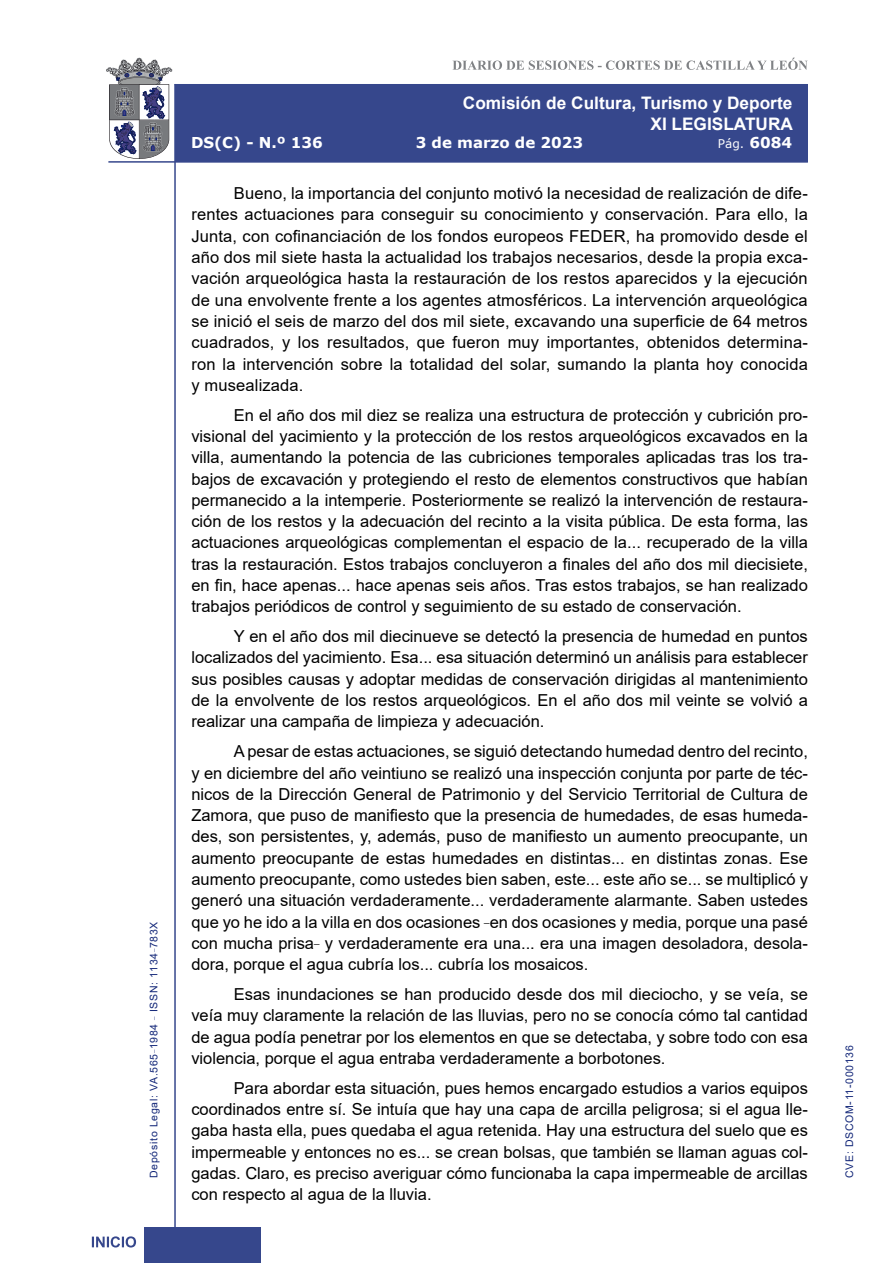
<style>
.page{position:relative;width:893px;height:1263px;background:#fff}
.page>*{position:absolute;margin:0;border:0;box-sizing:border-box;transform-origin:0 0}
.t1{font:700 17.25px/20.7px "Arial";color:#fff;text-align:right}
.t2{font:16.5px/21.3px "Arial";color:#000;text-align:justify}
.t3{font:700 15px "Verdana";color:#fff}
.t4{font:12px "Verdana";color:#fff}
.t5{font:10.5px "Arial";letter-spacing:.065em;color:#122678}
.s1{font-weight:700;font-size:15px}
</style>
<div class="page">
<svg style="left:452px;top:58px;width:356px;height:12px"></svg>
<hr style="left:174px;top:84px;width:2px;height:1179px;background:#36478c">
<div style="left:144px;top:1227px;width:117px;height:36px;background:#36478c"></div>
<div style="left:175px;top:84px;width:633px;height:78px;background:#36478c"></div>
<hr style="left:108px;top:161px;width:700px;height:2px;background:#36478c">
<svg style="left:92px;top:1236px;width:44px;height:11px"></svg>
<svg style="left:106px;top:58px;width:66px;height:101px"></svg>
<p class="t5" style="left:146px;top:1178px;width:258px;rotate:-90deg">Depósito Legal: VA.565<sup>_</sup>1984 <sup>_</sup> ISSN: 1134<sup>_</sup>783X</p>
<p class="t1" style="left:463px;top:93px;width:332px">Comisión de Cultura, Turismo y Deporte<br>XI LEGISLATURA</p>
<p class="t3" style="left:191px;top:132px;width:133px">DS(C) - N.º 136</p>
<p class="t3" style="left:416px;top:132px;width:169px">3 de marzo de 2023</p>
<p class="t4" style="left:718px;top:135px;width:76px">Pág. <span class="s1">6084</span></p>
<p class="t2" style="left:191px;top:183px;width:618px;text-indent:43px">Bueno, la importancia del conjunto motivó la necesidad de realización de dife&shy;rentes actuaciones para conseguir su conocimiento y conservación. Para ello, la Junta, con cofinanciación de los fondos europeos FEDER, ha promovido desde el año dos mil siete hasta la actualidad los trabajos necesarios, desde la propia exca&shy;vación arqueológica hasta la restauración de los restos aparecidos y la ejecución de una envolvente frente a los agentes atmosféricos. La intervención arqueológica se inició el seis de marzo del dos mil siete, excavando una superficie de 64 metros cuadrados, y los resultados, que fueron muy importantes, obtenidos determina&shy;ron la intervención sobre la totalidad del solar, sumando la planta hoy conocida y musealizada.</p>
<p class="t2" style="left:191px;top:404px;width:618px;text-indent:43px">En el año dos mil diez se realiza una estructura de protección y cubrición pro&shy;visional del yacimiento y la protección de los restos arqueológicos excavados en la villa, aumentando la potencia de las cubriciones temporales aplicadas tras los tra&shy;bajos de excavación y protegiendo el resto de elementos constructivos que habían permanecido a la intemperie. Posteriormente se realizó la intervención de restaura&shy;ción de los restos y la adecuación del recinto a la visita pública. De esta forma, las actuaciones arqueológicas complementan el espacio de la... recuperado de la villa tras la restauración. Estos trabajos concluyeron a finales del año dos mil diecisiete, en fin, hace apenas... hace apenas seis años. Tras estos trabajos, se han realizado trabajos periódicos de control y seguimiento de su estado de conservación.</p>
<p class="t2" style="left:191px;top:626px;width:618px;text-indent:43px">Y en el año dos mil diecinueve se detectó la presencia de humedad en puntos localizados del yacimiento. Esa... esa situación determinó un análisis para establecer sus posibles causas y adoptar medidas de conservación dirigidas al mantenimiento de la envolvente de los restos arqueológicos. En el año dos mil veinte se volvió a realizar una campaña de limpieza y adecuación.</p>
<p class="t2" style="left:191px;top:741px;width:618px;text-indent:43px">A pesar de estas actuaciones, se siguió detectando humedad dentro del recinto, y en diciembre del año veintiuno se realizó una inspección conjunta por parte de téc&shy;nicos de la Dirección General de Patrimonio y del Servicio Territorial de Cultura de Zamora, que puso de manifiesto que la presencia de humedades, de esas humeda&shy;des, son persistentes, y, además, puso de manifiesto un aumento preocupante, un aumento preocupante de estas humedades en distintas... en distintas zonas. Ese aumento preocupante, como ustedes bien saben, este... este año se... se multiplicó y generó una situación verdaderamente... verdaderamente alarmante. Saben ustedes que yo he ido a la villa en dos ocasiones <sup>_</sup>en dos ocasiones y media, porque una pasé con mucha prisa<sup>_</sup> y verdaderamente era una... era una imagen desoladora, desola&shy;dora, porque el agua cubría los... cubría los mosaicos.</p>
<p class="t2" style="left:191px;top:983px;width:618px;text-indent:43px">Esas inundaciones se han producido desde dos mil dieciocho, y se veía, se veía muy claramente la relación de las lluvias, pero no se conocía cómo tal cantidad de agua podía penetrar por los elementos en que se detectaba, y sobre todo con esa violencia, porque el agua entraba verdaderamente a borbotones.</p>
<p class="t2" style="left:191px;top:1077px;width:618px;text-indent:43px">Para abordar esta situación, pues hemos encargado estudios a varios equipos coordinados entre sí. Se intuía que hay una capa de arcilla peligrosa; si el agua lle&shy;gaba hasta ella, pues quedaba el agua retenida. Hay una estructura del suelo que es impermeable y entonces no es... se crean bolsas, que también se llaman aguas col&shy;gadas. Claro, es preciso averiguar cómo funcionaba la capa impermeable de arcillas con respecto al agua de la lluvia.</p>
<p class="t5" style="left:842px;top:1178px;width:134px;rotate:-90deg">CVE: DSCOM-11-000136</p>
</div>
